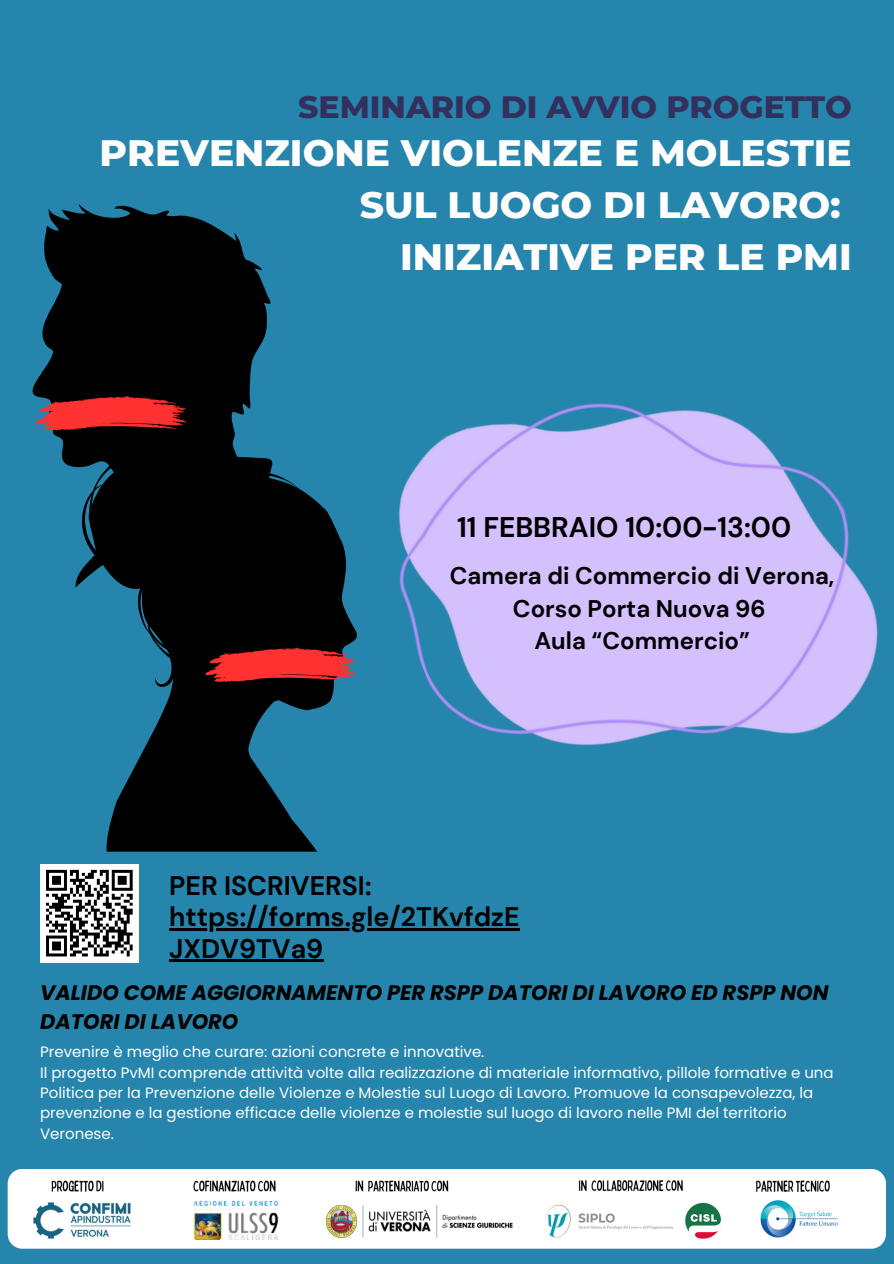
<style>
.page{position:relative;width:894px;height:1264px;background:#fff}
.page>*{position:absolute;margin:0;border:0;box-sizing:border-box;transform-origin:0 0}
.t1{font:800 37.5px/51.8px "Montserrat";color:#fdfdfd;text-align:right}
.t2{font:800 31.5px "Montserrat";color:#33305e}
.t3{font:700 28.35px "DM Sans";color:#000}
.t4{font:700 26.85px/31.5px "DM Sans";color:#000}
.t5{font:700 24px/32.7px "DM Sans";color:#000;text-align:center}
.t6{font:italic 700 21px/29.2px "Poppins";color:#000}
.t7{font:15px/20.2px "Poppins";color:#fff}
</style>
<div class="page">
<div style="left:0;top:0;width:893px;height:1263px;background:#2685ac"></div>
<img style="left:398px;top:403px;width:480px;height:343px">
<svg style="left:106px;top:497px;width:251px;height:354px;fill:#000"></svg>
<svg style="left:205px;top:647px;width:151px;height:35px"></svg>
<svg style="left:32px;top:204px;width:279px;height:383px;fill:#000"></svg>
<svg style="left:35px;top:396px;width:152px;height:34px"></svg>
<div style="left:40px;top:863px;width:99px;height:99px;background:#fff"></div>
<svg style="left:46px;top:869px;width:87px;height:88px"></svg>
<hr style="left:169px;top:928px;width:350px;height:2px;background:#000">
<hr style="left:169px;top:959px;width:154px;height:3px;background:#000">
<div style="left:8px;top:1168px;width:877px;height:80px;background:#fff;border-radius:15px"></div>
<img style="left:193px;top:1200px;width:86px;height:39px">
<img style="left:326px;top:1205px;width:186px;height:32px">
<img style="left:33px;top:1202px;width:97px;height:36px">
<img style="left:760px;top:1200px;width:78px;height:36px">
<img style="left:544px;top:1204px;width:130px;height:34px">
<img style="left:684px;top:1202px;width:37px;height:37px">
<img style="left:355px;top:1180px;width:94px;height:12px">
<img style="left:51px;top:1180px;width:53px;height:12px">
<img style="left:193px;top:1180px;width:83px;height:12px">
<img style="left:578px;top:1180px;width:105px;height:12px">
<img style="left:756px;top:1180px;width:74px;height:12px">
<p class="t2" style="left:298px;top:87px;width:555px">SEMINARIO DI AVVIO PROGETTO</p>
<p class="t1" style="left:100px;top:127px;width:753px">PREVENZIONE VIOLENZE E MOLESTIE<br>SUL LUOGO DI LAVORO:<br>INIZIATIVE PER LE PMI</p>
<h2 class="t3" style="left:457px;top:509px;width:335px">11 FEBBRAIO 10:00-13:00</h2>
<h1 class="t5" style="left:450px;top:559px;width:386px">Camera di Commercio di Verona,<br>Corso Porta Nuova 96<br>Aula “Commercio”</h1>
<h3 class="t4" style="left:169px;top:869px;width:204px">PER ISCRIVERSI:</h3>
<h5 class="t4" style="left:169px;top:901px;width:352px">https://forms.gle/2TKvfdzE<br>JXDV9TVa9</h5>
<p class="t6" style="left:40px;top:977px;width:789px">VALIDO COME AGGIORNAMENTO PER RSPP DATORI DI LAVORO ED RSPP NON<br>DATORI DI LAVORO</p>
<p class="t7" style="left:40px;top:1042px;width:446px">Prevenire è meglio che curare: azioni concrete e innovative.</p>
<p class="t7" style="left:40px;top:1062px;width:794px">Il progetto PvMI comprende attività volte alla realizzazione di materiale informativo, pillole formative e una Politica per la Prevenzione delle Violenze e Molestie sul Luogo di Lavoro. Promuove la consapevolezza, la prevenzione e la gestione efficace delle violenze e molestie sul luogo di lavoro nelle PMI del territorio Veronese.</p>
</div>
